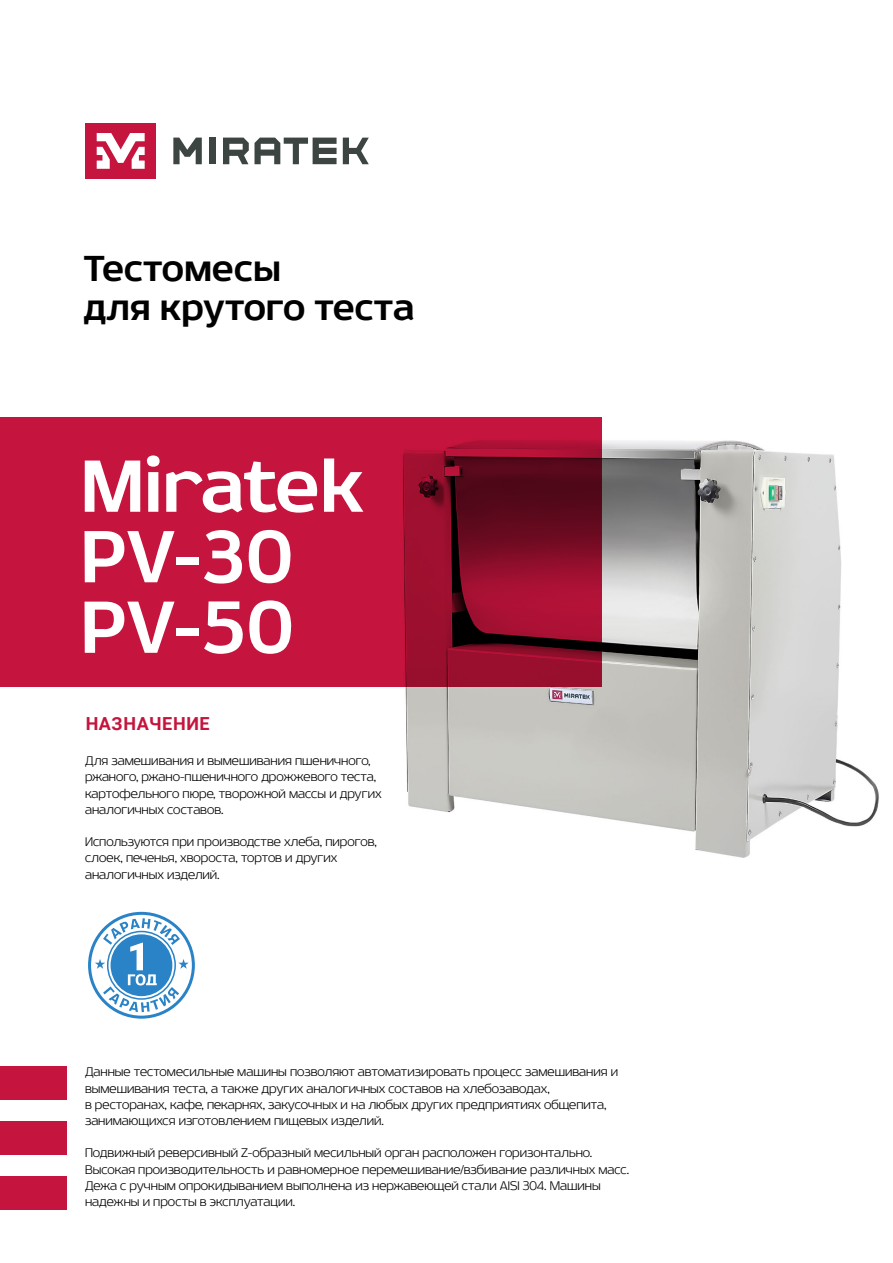
<style>
.page{position:relative;width:893px;height:1263px;background:#fff}
.page>*{position:absolute;margin:0;border:0;box-sizing:border-box;transform-origin:0 0}
.t1{font:700 79.5px/70.5px "Sceptica";color:#fff}
.t2{font:700 39px/39px "Sceptica";color:#000}
.t3{font:700 18px "Roboto";letter-spacing:.035em;color:#c5143d}
.t4{font:300 13.5px/16.2px "Sceptica";color:#000}
</style>
<div class="page">
<img style="left:405px;top:440px;width:474px;height:418px">
<svg style="left:88px;top:911px;width:107px;height:108px"></svg>
<svg style="left:0;top:417px;width:602px;height:270px;background:#b11136"></svg>
<div style="left:0;top:1121px;width:66px;height:33px;background:#c5143d"></div>
<div style="left:0;top:1176px;width:66px;height:34px;background:#c5143d"></div>
<div style="left:0;top:1066px;width:66px;height:33px;background:#c5143d"></div>
<div style="left:209px;top:138px;width:7px;height:26px;background:#3d4543"></div>
<svg style="left:343px;top:138px;width:26px;height:26px"></svg>
<svg style="left:173px;top:138px;width:29px;height:26px"></svg>
<svg style="left:223px;top:138px;width:114px;height:26px"></svg>
<div style="left:85px;top:123px;width:71px;height:56px;background:#c5143d"></div>
<svg style="left:97px;top:133px;width:48px;height:36px"></svg>
<h2 class="t2" style="left:83px;top:249px;width:332px">Тестомесы<br>для крутого теста</h2>
<h1 class="t1" style="left:81px;top:452px;width:285px">Miratek<br>PV-30<br>PV-50</h1>
<h3 class="t3" style="left:85px;top:711px;width:126px">НАЗНАЧЕНИЕ</h3>
<p class="t4" style="left:85px;top:753px;width:298px">Для замешивания и вымешивания пшеничного, ржаного, ржано-пшеничного дрожжевого теста, картофельного пюре, творожной массы и других аналогичных составов.</p>
<p class="t4" style="left:85px;top:834px;width:293px">Используются при производстве хлеба, пирогов, слоек, печенья, хвороста, тортов и других аналогичных изделий.</p>
<p class="t4" style="left:85px;top:1064px;width:534px">Данные тестомесильные машины позволяют автоматизировать процесс замешивания и вымешивания теста, а также других аналогичных составов на хлебозаводах,<br>в ресторанах, кафе, пекарнях, закусочных и на любых других предприятиях общепита, занимающихся изготовлением пищевых изделий.</p>
<p class="t4" style="left:85px;top:1145px;width:546px">Подвижный реверсивный Z-образный месильный орган расположен горизонтально.<br>Высокая производительность и равномерное перемешивание/взбивание различных масс.<br>Дежа с ручным опрокидыванием выполнена из нержавеющей стали AISI 304. Машины надежны и просты в эксплуатации.</p>
</div>
